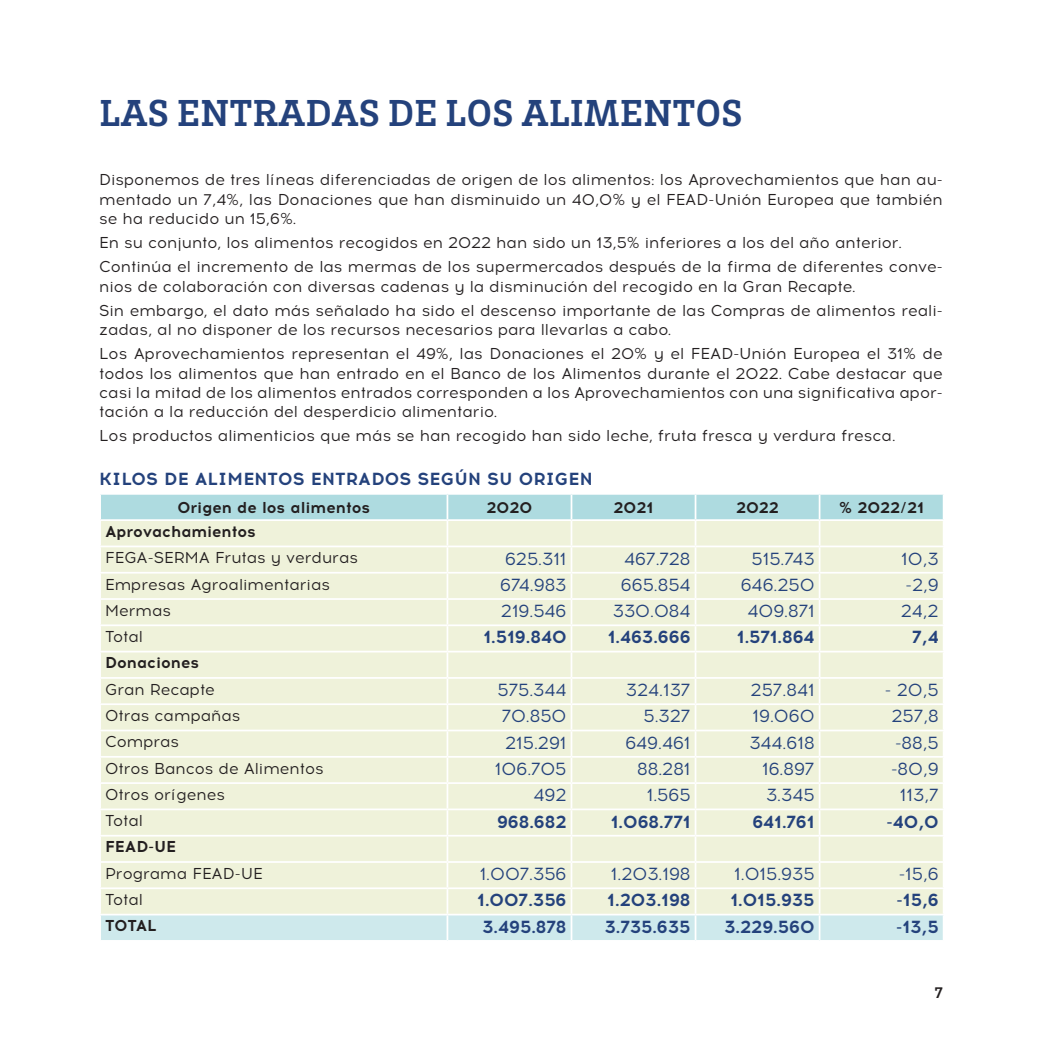
<style>
.page{position:relative;width:1042px;height:1042px;background:#fff}
.page>*{position:absolute;margin:0;border:0;box-sizing:border-box;transform-origin:0 0}
.t1{font:700 38.5px "Brix Slab";letter-spacing:.015em;color:#24427c}
.t2{font:17.5px "Acrom";color:#24427c}
.t3{font:700 17.5px "Acrom";color:#24427c}
.t4{font:15.75px/19.2px "Acrom";color:#231f20}
.t5{font:700 15.75px "Acrom";color:#231f20}
.t6{font:700 15.75px "Brix Slab";color:#231f20}
</style>
<div class="page">
<svg style="left:100px;top:494px;width:844px;height:446px"></svg>
<h1 class="t1" style="left:99px;top:90px;width:644px">LAS ENTRADAS DE LOS ALIMENTOS</h1>
<p class="t4" style="left:99px;top:170px;width:845px;text-align:justify">Disponemos de tres líneas diferenciadas de origen de los alimentos: los Aprovechamientos que han au&shy;mentado un 7,4%, las Donaciones que han disminuido un 40,0% y el FEAD-Unión Europea que también se ha reducido un 15,6%.</p>
<p class="t4" style="left:99px;top:231px;width:845px;line-height:24.2px">En su conjunto, los alimentos recogidos en 2022 han sido un 13,5% inferiores a los del año anterior.<br>Continúa el incremento de las mermas de los supermercados después de la firma de diferentes conve-</p>
<p class="t4" style="left:99px;top:274px;width:845px;line-height:24.2px">nios de colaboración con diversas cadenas y la disminución del recogido en la Gran Recapte.<br>Sin embargo, el dato más señalado ha sido el descenso importante de las Compras de alimentos reali-</p>
<p class="t4" style="left:99px;top:318px;width:845px;line-height:24.2px">zadas, al no disponer de los recursos necesarios para llevarlas a cabo.<br>Los Aprovechamientos representan el 49%, las Donaciones el 20% y el FEAD-Unión Europea el 31% de</p>
<p class="t4" style="left:99px;top:364px;width:845px;text-align:justify">todos los alimentos que han entrado en el Banco de los Alimentos durante el 2022. Cabe destacar que casi la mitad de los alimentos entrados corresponden a los Aprovechamientos con una significativa apor&shy;tación a la reducción del desperdicio alimentario.</p>
<p class="t4" style="left:99px;top:426px;width:798px">Los productos alimenticios que más se han recogido han sido leche, fruta fresca y verdura fresca.</p>
<p class="t3" style="left:99px;top:469px;width:495px">KILOS DE ALIMENTOS ENTRADOS SEGÚN SU ORIGEN</p>
<p class="t5" style="left:177px;top:499px;width:194px">Origen de los alimentos</p>
<p class="t5" style="left:486px;top:499px;width:47px">2020</p>
<p class="t5" style="left:613px;top:499px;width:41px">2021</p>
<p class="t5" style="left:736px;top:499px;width:44px">2022</p>
<p class="t5" style="left:839px;top:499px;width:86px">% 2022/21</p>
<p class="t5" style="left:105px;top:523px;width:152px">Aprovachamientos</p>
<p class="t4" style="left:105px;top:548px;width:254px">FEGA-SERMA Frutas y verduras</p>
<p class="t2" style="left:505px;top:547px;width:63px">625.311</p>
<p class="t2" style="left:624px;top:547px;width:68px">467.728</p>
<p class="t2" style="left:751px;top:547px;width:64px">515.743</p>
<p class="t2" style="left:901px;top:547px;width:39px">10,3</p>
<p class="t4" style="left:105px;top:574px;width:227px">Empresas Agroalimentarias</p>
<p class="t2" style="left:500px;top:573px;width:68px">674.983</p>
<p class="t2" style="left:621px;top:573px;width:71px">665.854</p>
<p class="t2" style="left:741px;top:573px;width:75px">646.250</p>
<p class="t2" style="left:905px;top:573px;width:35px">-2,9</p>
<p class="t4" style="left:105px;top:601px;width:68px">Mermas</p>
<p class="t2" style="left:501px;top:600px;width:67px">219.546</p>
<p class="t2" style="left:613px;top:600px;width:79px">330.084</p>
<p class="t2" style="left:747px;top:600px;width:69px">409.871</p>
<p class="t2" style="left:901px;top:600px;width:39px">24,2</p>
<p class="t4" style="left:105px;top:627px;width:39px">Total</p>
<p class="t3" style="left:483px;top:625px;width:85px">1.519.840</p>
<p class="t3" style="left:608px;top:625px;width:84px">1.463.666</p>
<p class="t3" style="left:737px;top:625px;width:79px">1.571.864</p>
<p class="t3" style="left:912px;top:625px;width:28px">7,4</p>
<p class="t5" style="left:105px;top:654px;width:96px">Donaciones</p>
<p class="t4" style="left:105px;top:680px;width:111px">Gran Recapte</p>
<p class="t2" style="left:497px;top:679px;width:70px">575.344</p>
<p class="t2" style="left:626px;top:679px;width:66px">324.137</p>
<p class="t2" style="left:750px;top:679px;width:65px">257.841</p>
<p class="t2" style="left:884px;top:679px;width:55px">- 20,5</p>
<p class="t4" style="left:105px;top:706px;width:137px">Otras campañas</p>
<p class="t2" style="left:502px;top:705px;width:66px">70.850</p>
<p class="t2" style="left:643px;top:705px;width:49px">5.327</p>
<p class="t2" style="left:752px;top:705px;width:64px">19.060</p>
<p class="t2" style="left:891px;top:705px;width:49px">257,8</p>
<p class="t4" style="left:105px;top:732px;width:76px">Compras</p>
<p class="t2" style="left:505px;top:731px;width:63px">215.291</p>
<p class="t2" style="left:625px;top:731px;width:67px">649.461</p>
<p class="t2" style="left:749px;top:731px;width:67px">344.618</p>
<p class="t2" style="left:895px;top:731px;width:45px">-88,5</p>
<p class="t4" style="left:105px;top:758px;width:220px">Otros Bancos de Alimentos</p>
<p class="t2" style="left:495px;top:757px;width:73px">106.705</p>
<p class="t2" style="left:637px;top:757px;width:55px">88.281</p>
<p class="t2" style="left:762px;top:757px;width:54px">16.897</p>
<p class="t2" style="left:891px;top:757px;width:49px">-80,9</p>
<p class="t4" style="left:105px;top:785px;width:121px">Otros orígenes</p>
<p class="t2" style="left:533px;top:784px;width:34px">492</p>
<p class="t2" style="left:647px;top:784px;width:45px">1.565</p>
<p class="t2" style="left:766px;top:784px;width:50px">3.345</p>
<p class="t2" style="left:900px;top:784px;width:40px">113,7</p>
<p class="t4" style="left:105px;top:811px;width:39px">Total</p>
<p class="t3" style="left:497px;top:809px;width:71px">968.682</p>
<p class="t3" style="left:611px;top:809px;width:81px">1.068.771</p>
<p class="t3" style="left:752px;top:809px;width:64px">641.761</p>
<p class="t3" style="left:886px;top:809px;width:54px">-40,0</p>
<p class="t5" style="left:105px;top:838px;width:72px">FEAD-UE</p>
<p class="t4" style="left:105px;top:864px;width:159px">Programa FEAD-UE</p>
<p class="t2" style="left:480px;top:863px;width:88px">1.007.356</p>
<p class="t2" style="left:611px;top:863px;width:81px">1.203.198</p>
<p class="t2" style="left:734px;top:863px;width:82px">1.015.935</p>
<p class="t2" style="left:899px;top:863px;width:41px">-15,6</p>
<p class="t4" style="left:105px;top:890px;width:39px">Total</p>
<p class="t3" style="left:477px;top:888px;width:91px">1.007.356</p>
<p class="t3" style="left:607px;top:888px;width:85px">1.203.198</p>
<p class="t3" style="left:730px;top:888px;width:86px">1.015.935</p>
<p class="t3" style="left:896px;top:888px;width:44px">-15,6</p>
<p class="t5" style="left:105px;top:917px;width:53px">TOTAL</p>
<p class="t3" style="left:482px;top:914px;width:86px">3.495.878</p>
<p class="t3" style="left:604px;top:914px;width:88px">3.735.635</p>
<p class="t3" style="left:724px;top:914px;width:92px">3.229.560</p>
<p class="t3" style="left:896px;top:914px;width:44px">-13,5</p>
<p class="t6" style="left:935px;top:983px;width:9px">7</p>
</div>
